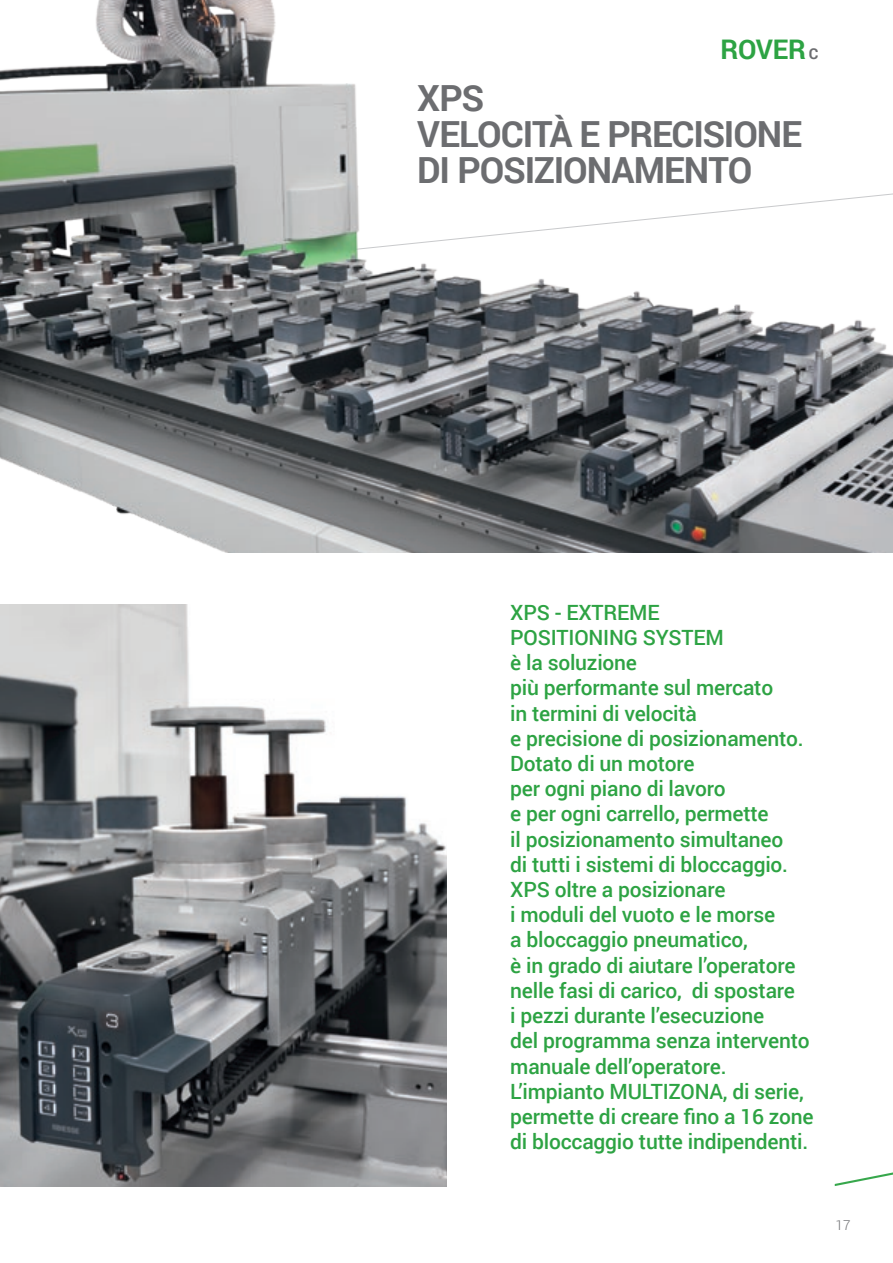
<style>
.page{position:relative;width:893px;height:1263px;background:#fff}
.page>*{position:absolute;margin:0;border:0;box-sizing:border-box;transform-origin:0 0}
.t1{font:700 36px "Roboto";letter-spacing:-.03em;color:#6c6d70}
.t2{font:700 27px "Roboto";letter-spacing:-.01em;color:#2da343}
.t3{font:500 21px/25.2px "Roboto";letter-spacing:-.01em;color:#2da343}
.t4{font:300 13.5px "Roboto";color:#6c6d70}
.s1{font-size:15px;color:#6c6d70}
</style>
<div class="page">
<svg style="left:835px;top:1172px;width:58px;height:14px"></svg>
<img style="left:0;top:0;width:893px;height:553px">
<img style="left:0;top:605px;width:446px;height:581px">
<p class="t2" style="left:720px;top:30px;width:99px">ROVER <span class="s1">C</span></p>
<p class="t1" style="left:417px;top:72px;width:69px">XPS</p>
<p class="t1" style="left:417px;top:108px;width:386px">VELOCITÀ E PRECISIONE</p>
<p class="t1" style="left:417px;top:144px;width:337px">DI POSIZIONAMENTO</p>
<p class="t3" style="left:510px;top:599px;width:151px">XPS - EXTREME</p>
<p class="t3" style="left:510px;top:624px;width:215px">POSITIONING SYSTEM</p>
<p class="t3" style="left:510px;top:649px;width:128px">è la soluzione</p>
<p class="t3" style="left:510px;top:674px;width:264px">più performante sul mercato</p>
<p class="t3" style="left:510px;top:700px;width:188px">in termini di velocità</p>
<p class="t3" style="left:510px;top:725px;width:295px">e precisione di posizionamento.<br>Dotato di un motore</p>
<p class="t3" style="left:510px;top:775px;width:217px">per ogni piano di lavoro</p>
<p class="t3" style="left:510px;top:800px;width:260px">e per ogni carrello, permette</p>
<p class="t3" style="left:510px;top:826px;width:275px">il posizionamento simultaneo</p>
<p class="t3" style="left:510px;top:851px;width:279px">di tutti i sistemi di bloccaggio.</p>
<p class="t3" style="left:510px;top:876px;width:217px">XPS oltre a posizionare</p>
<p class="t3" style="left:510px;top:901px;width:266px">i moduli del vuoto e le morse</p>
<p class="t3" style="left:510px;top:926px;width:239px">a bloccaggio pneumatico,</p>
<p class="t3" style="left:510px;top:952px;width:287px">è in grado di aiutare l’operatore nelle fasi di carico, di spostare</p>
<p class="t3" style="left:510px;top:1002px;width:255px">i pezzi durante l’esecuzione</p>
<p class="t3" style="left:510px;top:1027px;width:301px">del programma senza intervento manuale dell’operatore.</p>
<p class="t3" style="left:510px;top:1078px;width:305px">L’impianto MULTIZONA, di serie, permette di creare fino a 16 zone di bloccaggio tutte indipendenti.</p>
<p class="t4" style="left:836px;top:1215px;width:16px">17</p>
</div>
